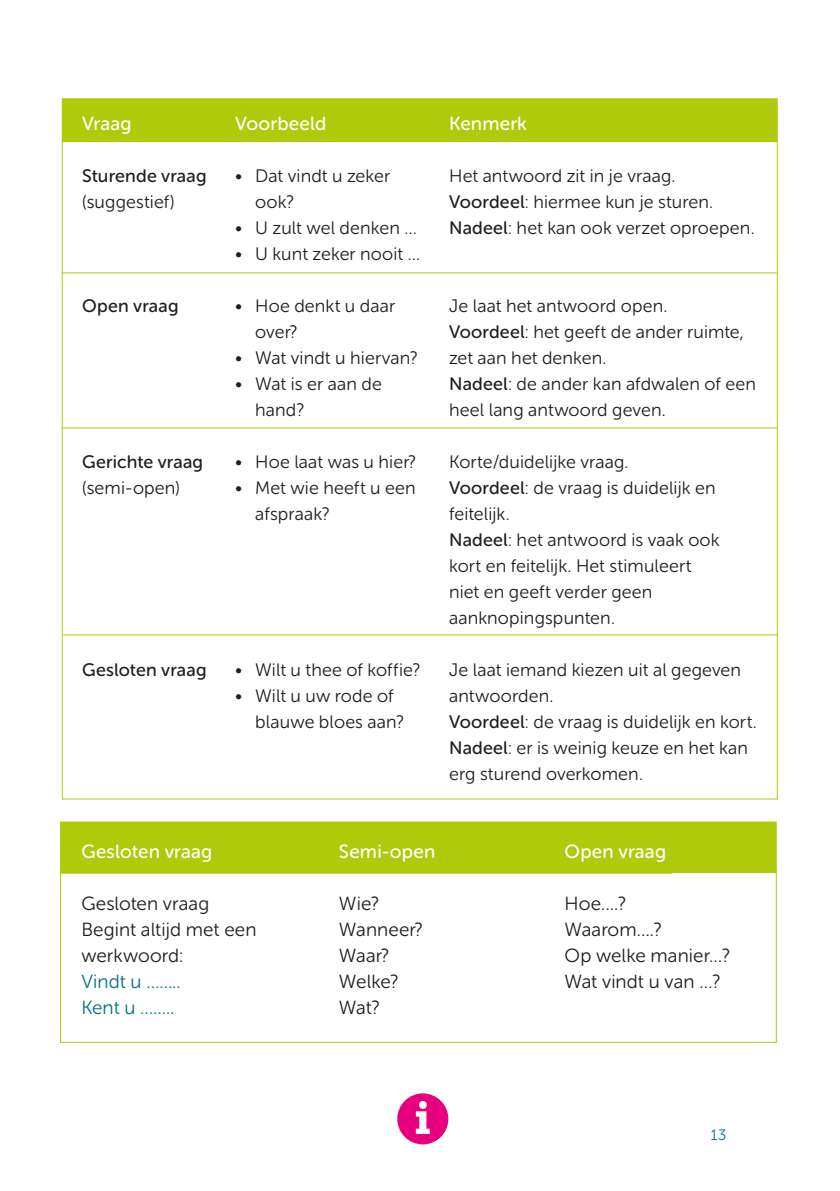
<style>
.page{position:relative;width:840px;height:1191px;background:#fff}
.page>*{position:absolute;margin:0;border:0;box-sizing:border-box;transform-origin:0 0}
.t1{font:19px/26px "Museo Sans Rounded 300";letter-spacing:.005em;color:#1d1d1b}
.t2{font:19px "Museo Sans Rounded 500";letter-spacing:.01em;color:#fff}
.t3{font:19px/26px "Museo Sans Rounded 300";letter-spacing:.005em;color:#006e84}
.t4{font:18px/26px "Museo Sans Rounded 300";letter-spacing:.01em;color:#1d1d1b}
.t5{font:18px "Museo Sans Rounded 500";letter-spacing:.01em;color:#1d1d1b}
.t6{font:15px "Museo Sans Rounded 300";color:#006e84}
.s1{font-family:"Museo Sans Rounded 500"}
</style>
<div class="page">
<div style="left:397px;top:1093px;width:51px;height:51px;background:#e6007e;border-radius:50%"></div>
<svg style="left:415px;top:1101px;width:14px;height:32px"></svg>
<div style="left:63px;top:99px;width:713px;height:43px;background:#afca0b"></div>
<hr style="left:62px;top:272px;width:714px;height:1px;background:#afca0b">
<hr style="left:62px;top:427px;width:714px;height:1px;background:#afca0b">
<hr style="left:63px;top:634px;width:714px;height:1px;background:#afca0b">
<div style="left:61px;top:821px;width:714px;height:51px;background:#afca0b"></div>
<div style="left:60px;top:821px;width:716px;height:221px;border:1px solid #afca0b"></div>
<hr style="left:60px;top:872px;width:611px;height:1px;background:#afca0b">
<p class="t2" style="left:82px;top:113px;width:51px">Vraag</p>
<p class="t5" style="left:82px;top:166px;width:126px">Sturende vraag</p>
<p class="t4" style="left:82px;top:189px;width:94px">(suggestief)</p>
<p class="t5" style="left:82px;top:296px;width:98px">Open vraag</p>
<p class="t5" style="left:82px;top:452px;width:122px">Gerichte vraag</p>
<p class="t4" style="left:82px;top:475px;width:99px">(semi-open)</p>
<p class="t5" style="left:82px;top:660px;width:126px">Gesloten vraag</p>
<p class="t2" style="left:235px;top:113px;width:93px">Voorbeeld</p>
<p class="t4" style="left:255px;top:163px;width:136px;text-indent:-20px">• Dat vindt u zeker ook?</p>
<p class="t4" style="left:235px;top:215px;width:183px">• U zult wel denken …</p>
<p class="t4" style="left:235px;top:241px;width:186px">• U kunt zeker nooit …</p>
<p class="t4" style="left:255px;top:293px;width:141px;text-indent:-20px">• Hoe denkt u daar over?</p>
<p class="t4" style="left:235px;top:345px;width:184px">• Wat vindt u hiervan?</p>
<p class="t4" style="left:255px;top:371px;width:128px;text-indent:-20px">• Wat is er aan de hand?</p>
<p class="t4" style="left:235px;top:449px;width:182px">• Hoe laat was u hier?</p>
<p class="t4" style="left:255px;top:475px;width:162px;text-indent:-20px">• Met wie heeft u een afspraak?</p>
<p class="t4" style="left:235px;top:657px;width:186px">• Wilt u thee of koffie?</p>
<p class="t4" style="left:255px;top:683px;width:150px;text-indent:-20px">• Wilt u uw rode of blauwe bloes aan?</p>
<p class="t2" style="left:449px;top:113px;width:79px">Kenmerk</p>
<p class="t4" style="left:449px;top:163px;width:307px">Het antwoord zit in je vraag.<br><span class="s1">Voordeel</span>: hiermee kun je sturen.<br><span class="s1">Nadeel</span>: het kan ook verzet oproepen.</p>
<p class="t4" style="left:449px;top:293px;width:308px">Je laat het antwoord open.<br><span class="s1">Voordeel</span>: het geeft de ander ruimte, zet aan het denken.<br><span class="s1">Nadeel</span>: de ander kan afdwalen of een heel lang antwoord geven.</p>
<p class="t4" style="left:449px;top:449px;width:272px">Korte/duidelijke vraag.<br><span class="s1">Voordeel</span>: de vraag is duidelijk en feitelijk.<br><span class="s1">Nadeel</span>: het antwoord is vaak ook kort en feitelijk. Het stimuleert niet en geeft verder geen aanknopingspunten.</p>
<p class="t4" style="left:449px;top:657px;width:309px">Je laat iemand kiezen uit al gegeven antwoorden.<br><span class="s1">Voordeel</span>: de vraag is duidelijk en kort.<br><span class="s1">Nadeel</span>: er is weinig keuze en het kan erg sturend overkomen.</p>
<p class="t2" style="left:81px;top:841px;width:132px">Gesloten vraag</p>
<p class="t1" style="left:81px;top:891px;width:176px">Gesloten vraag<br>Begint altijd met een werkwoord:</p>
<p class="t3" style="left:81px;top:969px;width:101px">Vindt u ……..<br>Kent u ……..</p>
<p class="t2" style="left:339px;top:841px;width:98px">Semi-open</p>
<p class="t1" style="left:339px;top:891px;width:85px">Wie?<br>Wanneer?<br>Waar?<br>Welke?<br>Wat?</p>
<p class="t2" style="left:564px;top:841px;width:103px">Open vraag</p>
<p class="t1" style="left:564px;top:891px;width:167px">Hoe….?<br>Waarom….?<br>Op welke manier…?<br>Wat vindt u van …?</p>
<p class="t6" style="left:710px;top:1126px;width:17px">13</p>
</div>
